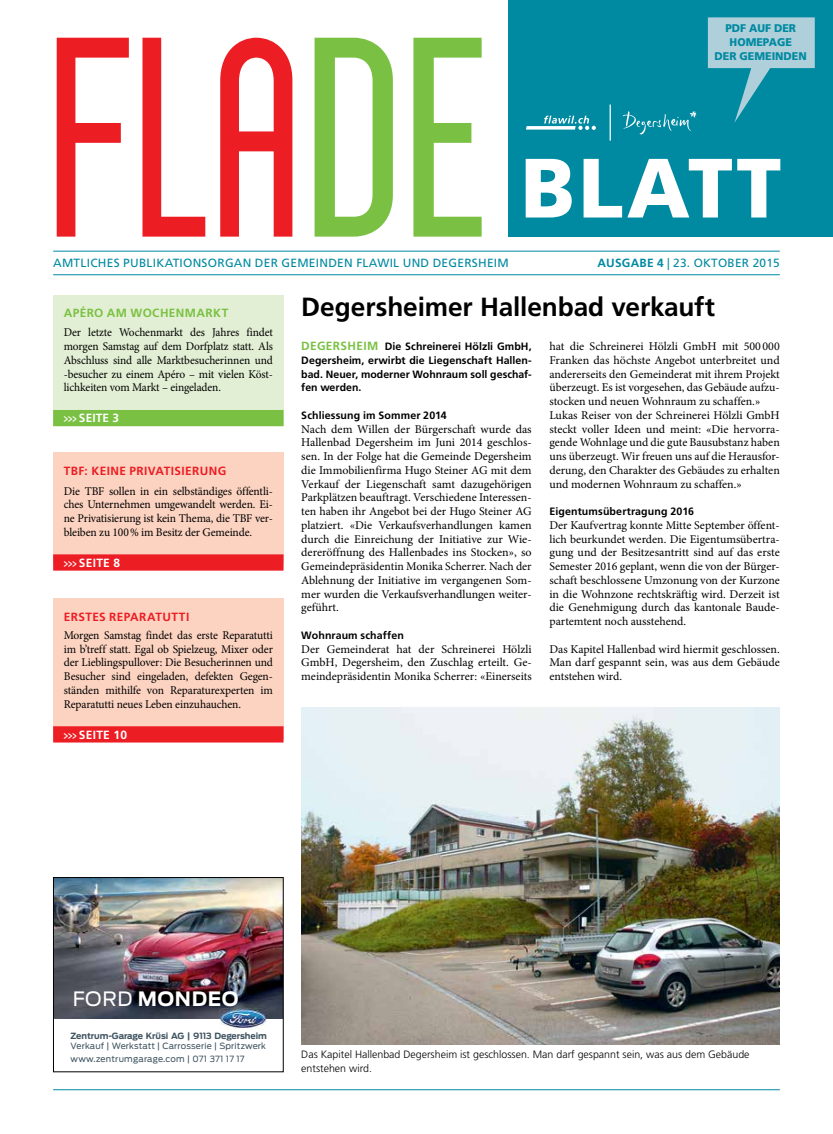
<style>
.page{position:relative;width:833px;height:1134px;background:#fff}
.page>*{position:absolute;margin:0;border:0;box-sizing:border-box;transform-origin:0 0}
.t1{font:284.12px "Sigward";color:#ed1d24;scale:.94 1}
.t2{font:900 84px "Frutiger LT Std";letter-spacing:.04em;color:#fff}
.t3{font:700 26.25px "Frutiger LT Std";letter-spacing:-.005em;color:#000}
.t4{font:700 19.62px "Ford Antenna";letter-spacing:.03em;color:#fff}
.t5{font:11.88px/13.8px "Minion Pro";letter-spacing:-.005em;color:#000;text-align:justify}
.t6{font:11.88px/13.8px "Minion Pro";letter-spacing:-.005em;color:#000;text-align:justify;scale:.96 1}
.t7{font:11.88px "Frutiger LT Std";letter-spacing:.02em;color:#008aa1}
.t8{font:700 11.88px "Frutiger LT Std";letter-spacing:.035em;color:#ed1d24}
.t9{font:700 11.88px "Frutiger LT Std";letter-spacing:.02em;color:#fff;scale:.6 1}
.t10{font:700 11.88px "Frutiger LT Std";letter-spacing:.035em;color:#7ac143}
.t11{font:900 11.12px/13.9px "Frutiger LT Std";color:#008aa1;text-align:center;scale:.96 1}
.t12{font:700 10.62px/13.8px "Frutiger LT Std";letter-spacing:.005em;color:#000;text-align:justify}
.t13{font:300 10.62px/13.8px "Frutiger LT Std";color:#000}
.t14{font:8.5px/13.1px "Ford Antenna";letter-spacing:.02em;color:#3f5461}
.t15{font:700 8.5px "Ford Antenna";letter-spacing:-.01em;color:#3f5461}
.s1{color:#7ac143}
.s2{font-weight:700}
.s3{font-size:11.88px;color:#7ac143}
.s4{font-weight:400}
</style>
<div class="page">
<div style="left:53px;top:598px;width:230px;height:141px;background:#fcd3c1"></div>
<div style="left:53px;top:726px;width:230px;height:16px;background:#ed1d24"></div>
<div style="left:53px;top:453px;width:230px;height:110px;background:#fcd3c1"></div>
<div style="left:53px;top:554px;width:230px;height:17px;background:#ed1d24"></div>
<div style="left:53px;top:295px;width:230px;height:131px;background:#e2efd4"></div>
<div style="left:53px;top:410px;width:230px;height:16px;background:#7ac143"></div>
<img style="left:301px;top:708px;width:478px;height:336px">
<img style="left:55px;top:879px;width:226px;height:140px">
<img style="left:219px;top:1009px;width:48px;height:19px">
<div style="left:53px;top:877px;width:230px;height:195px;border:1px solid #000"></div>
<div style="left:508px;top:0;width:325px;height:237px;background:#008aa1"></div>
<hr style="left:53px;top:251px;width:727px;height:1px;background:#008aa1">
<svg style="left:526px;top:116px;width:70px;height:14px"></svg>
<svg style="left:622px;top:111px;width:75px;height:24px"></svg>
<hr style="left:609px;top:105px;width:2px;height:36px;background:#fff">
<hr style="left:53px;top:274px;width:727px;height:1px;background:#008aa1">
<hr style="left:53px;top:1089px;width:727px;height:1px;background:#008aa1">
<svg style="left:708px;top:17px;width:106px;height:106px"></svg>
<h1 class="t1" style="left:57px;top:18px;width:472px">FlA<span class="s1">DE</span></h1>
<p class="t7" style="left:53px;top:256px;width:457px">AMTLICHES PUBLIKATIONSORGAN DER GEMEINDEN FLAWIL UND DEGERSHEIM</p>
<p class="t11" style="left:714px;top:21px;width:98px">PDF AUF DER<br>HOMEPAGE<br>DER GEMEINDEN</p>
<h2 class="t2" style="left:521px;top:137px;width:262px">BLATT</h2>
<p class="t7" style="left:597px;top:256px;width:184px"><span class="s2">AUSGABE 4</span> | 23. OKTOBER 2015</p>
<p class="t10" style="left:64px;top:306px;width:166px">APÉRO AM WOCHENMARKT</p>
<p class="t6" style="left:64px;top:326px;width:219px">Der letzte Wochenmarkt des Jahres findet morgen Samstag auf dem Dorfplatz statt. Als Abschluss sind alle Marktbesucherinnen und -besucher zu einem Apéro – mit vielen Köst&shy;lichkeiten vom Markt – eingeladen.</p>
<p class="t9" style="left:64px;top:411px;width:93px">&gt;&gt;&gt; SEITE 3</p>
<p class="t8" style="left:64px;top:464px;width:164px">TBF: KEINE PRIVATISIERUNG</p>
<p class="t5" style="left:64px;top:484px;width:211px">Die TBF sollen in ein selbständiges öffentli&shy;ches Unternehmen umgewandelt werden. Ei&shy;ne Privatisierung ist kein Thema, die TBF ver&shy;bleiben zu 100% im Besitz der Gemeinde.</p>
<p class="t9" style="left:64px;top:556px;width:95px">&gt;&gt;&gt; SEITE 8</p>
<p class="t8" style="left:64px;top:609px;width:127px">ERSTES REPARATUTTI</p>
<p class="t5" style="left:64px;top:628px;width:211px">Morgen Samstag findet das erste Reparatutti im b’treff statt. Egal ob Spielzeug, Mixer oder der Lieblingspullover: Die Besucherinnen und Besucher sind eingeladen, defekten Gegen&shy;ständen mithilfe von Reparaturexperten im Reparatutti neues Leben einzuhauchen.</p>
<p class="t9" style="left:64px;top:727px;width:107px">&gt;&gt;&gt; SEITE 10</p>
<h3 class="t3" style="left:301px;top:291px;width:415px">Degersheimer Hallenbad verkauft</h3>
<p class="t12" style="left:301px;top:340px;width:232px"><span class="s3">DEGERSHEIM</span> Die Schreinerei Hölzli GmbH, Degersheim, erwirbt die Liegenschaft Hallen&shy;bad. Neuer, moderner Wohnraum soll geschaf&shy;fen werden.</p>
<p class="t12" style="left:301px;top:408px;width:147px">Schliessung im Sommer 2014</p>
<p class="t5" style="left:301px;top:422px;width:232px">Nach dem Willen der Bürgerschaft wurde das Hallenbad Degersheim im Juni 2014 geschlos&shy;sen. In der Folge hat die Gemeinde Degersheim die Immobilienfirma Hugo Steiner AG mit dem Verkauf der Liegenschaft samt dazugehörigen Parkplätzen beauftragt. Verschiedene Interessen&shy;ten haben ihr Angebot bei der Hugo Steiner AG platziert. «Die Verkaufsverhandlungen kamen durch die Einreichung der Initiative zur Wie&shy;dereröffnung des Hallenbades ins Stocken», so Gemeindepräsidentin Monika Scherrer. Nach der Ablehnung der Initiative im vergangenen Som&shy;mer wurden die Verkaufsverhandlungen weiter&shy;geführt.</p>
<p class="t12" style="left:301px;top:628px;width:104px">Wohnraum schaffen</p>
<p class="t5" style="left:301px;top:642px;width:232px">Der Gemeinderat hat der Schreinerei Hölzli GmbH, Degersheim, den Zuschlag erteilt. Ge&shy;meindepräsidentin Monika Scherrer: «Einerseits</p>
<p class="t5" style="left:549px;top:340px;width:232px;text-align:left">hat die Schreinerei Hölzli GmbH mit 500 000<br>Franken das höchste Angebot unterbreitet und andererseits den Gemeinderat mit ihrem Projekt überzeugt. Es ist vorgesehen, das Gebäude aufzu&shy;stocken und neuen Wohnraum zu schaffen.» Lukas Reiser von der Schreinerei Hölzli GmbH steckt voller Ideen und meint: «Die hervorra&shy;gende Wohnlage und die gute Bausubstanz haben uns überzeugt. Wir freuen uns auf die Herausfor&shy;derung, den Charakter des Gebäudes zu erhalten und modernen Wohnraum zu schaffen.»</p>
<p class="t12" style="left:549px;top:505px;width:146px">Eigentumsübertragung 2016</p>
<p class="t5" style="left:549px;top:518px;width:232px">Der Kaufvertrag konnte Mitte September öffent&shy;lich beurkundet werden. Die Eigentumsübertra&shy;gung und der Besitzesantritt sind auf das erste Semester 2016 geplant, wenn die von der Bürger&shy;schaft beschlossene Umzonung von der Kurzone in die Wohnzone rechtskräftig wird. Derzeit ist die Genehmigung durch das kantonale Baude&shy;partemtent noch ausstehend.</p>
<p class="t5" style="left:549px;top:642px;width:232px">Das Kapitel Hallenbad wird hiermit geschlossen.<br>Man darf gespannt sein, was aus dem Gebäude entstehen wird.</p>
<h3 class="t4" style="left:73px;top:981px;width:167px"><span class="s4">FORD</span> MONDEO</h3>
<p class="t15" style="left:71px;top:1028px;width:198px">Zentrum-Garage Krüsi AG | 9113 Degersheim</p>
<p class="t14" style="left:71px;top:1039px;width:197px">Verkauf | Werkstatt | Carrosserie | Spritzwerk www.zentrumgarage.com | 071 371 17 17</p>
<p class="t13" style="left:301px;top:1048px;width:450px">Das Kapitel Hallenbad Degersheim ist geschlossen. Man darf gespannt sein, was aus dem Gebäude entstehen wird.</p>
</div>
